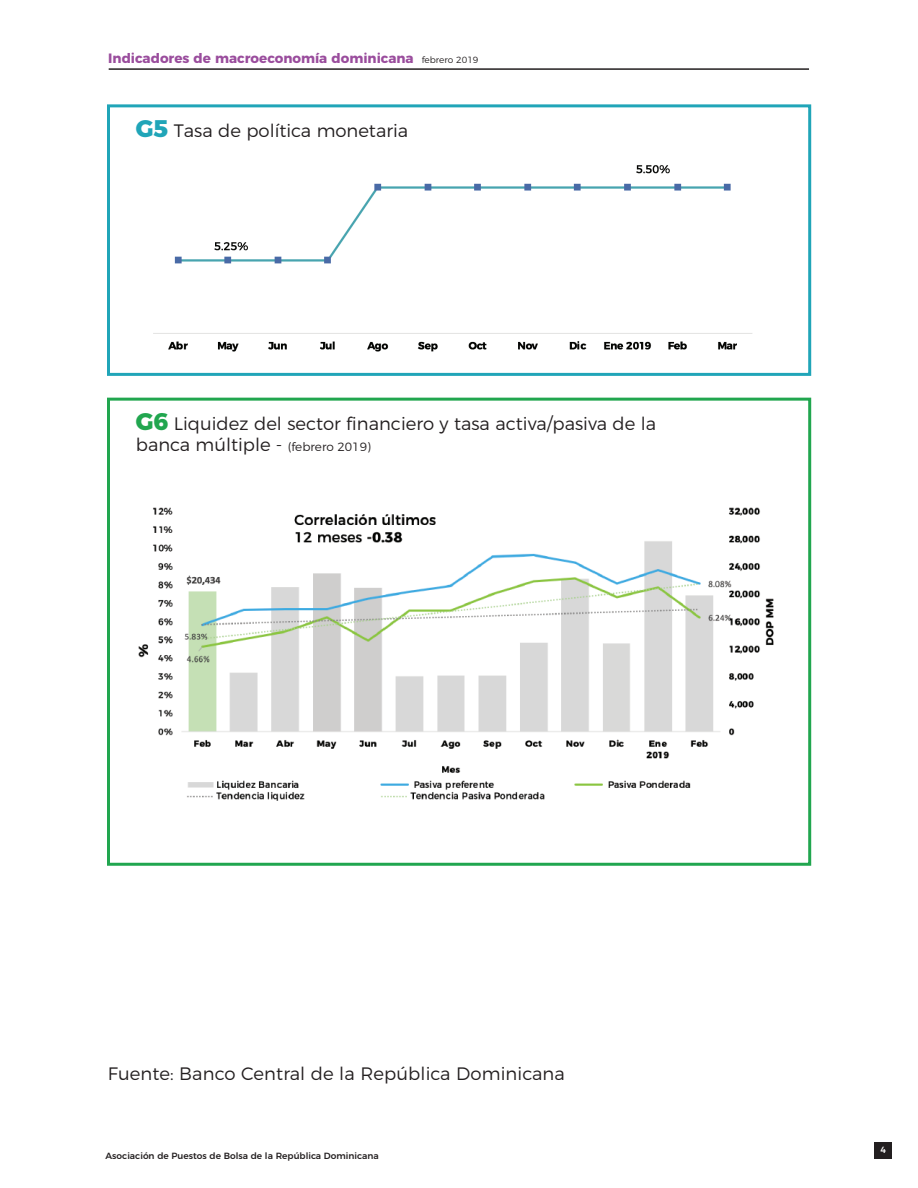
<style>
.page{position:relative;width:918px;height:1188px;background:#fff}
.page>*{position:absolute;margin:0;border:0;box-sizing:border-box;transform-origin:0 0}
.t1{font:300 18px/21.6px "Montserrat";color:#231f20}
.t2{font:700 13.5px "Montserrat";color:#9a4d9d}
.t3{font:500 9px "Montserrat";color:#231f20}
.t4{font:500 9px "Montserrat";color:#fff}
.s1{font-weight:300;font-size:9px;color:#231f20}
.s2{font-weight:800;font-size:24px;color:#20a5b8}
.s3{font-weight:800;font-size:24px;color:#21a64f}
.s4{font-size:12px}
</style>
<div class="page">
<img style="left:138px;top:507px;width:636px;height:294px">
<img style="left:153px;top:165px;width:600px;height:187px">
<hr style="left:109px;top:68px;width:700px;height:2px;background:#231f20">
<div style="left:107px;top:104px;width:704px;height:272px;border:3px solid #20a5b8"></div>
<div style="left:107px;top:398px;width:704px;height:468px;border:3px solid #21a64f"></div>
<div style="left:875px;top:1142px;width:17px;height:17px;background:#231f20"></div>
<p class="t2" style="left:108px;top:47px;width:372px">Indicadores de macroeconomía dominicana <span class="s1">febrero 2019</span></p>
<p class="t1" style="left:136px;top:118px;width:274px"><span class="s2">G5</span> Tasa de política monetaria</p>
<p class="t1" style="left:136px;top:411px;width:522px"><span class="s3">G6</span> Liquidez del sector financiero y tasa activa/pasiva de la banca múltiple - <span class="s4">(febrero 2019)</span></p>
<p class="t1" style="left:108px;top:1061px;width:459px">Fuente: Banco Central de la República Dominicana</p>
<p class="t3" style="left:106px;top:1149px;width:275px">Asociación de Puestos de Bolsa de la República Dominicana</p>
<p class="t4" style="left:881px;top:1143px;width:7px">4</p>
</div>
